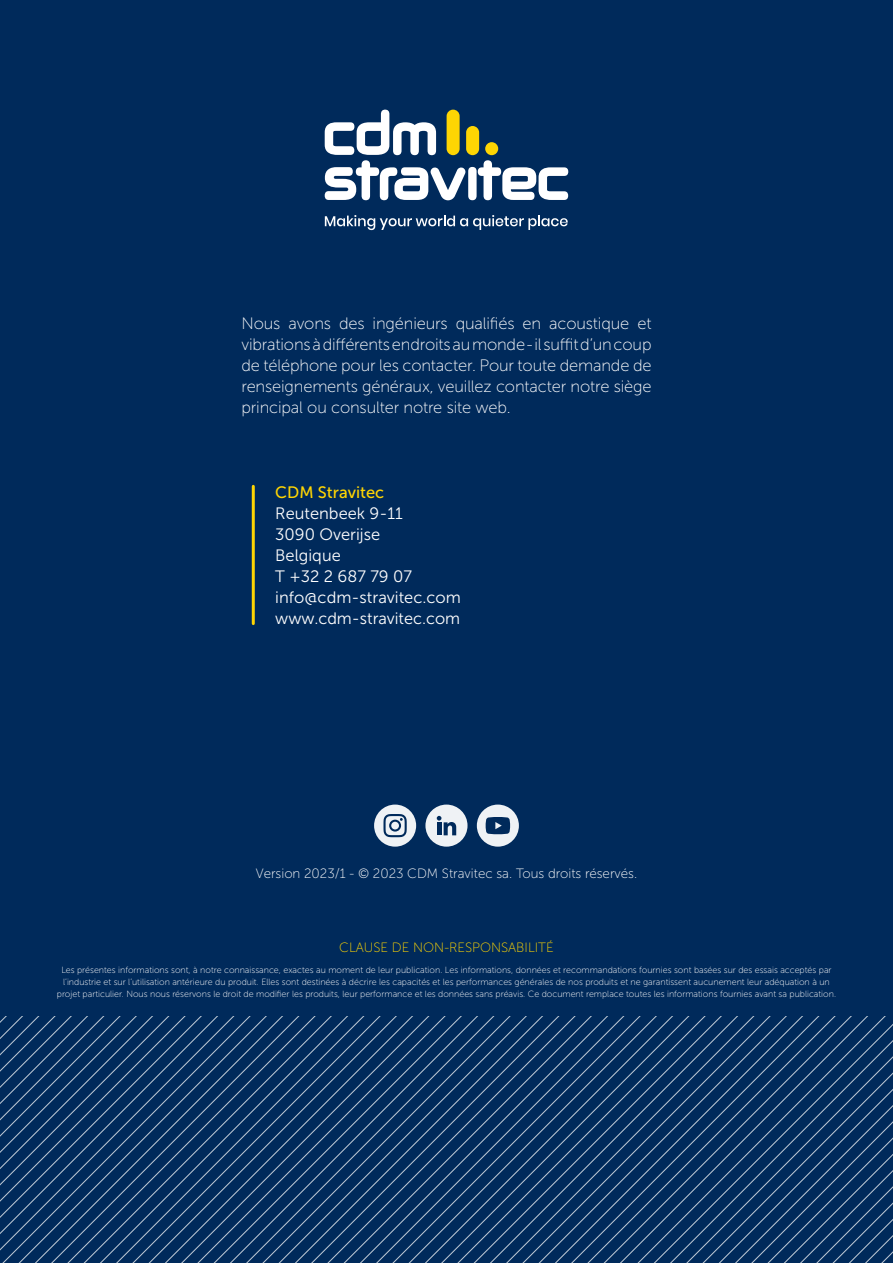
<style>
.page{position:relative;width:893px;height:1263px;background:#002a5b}
.page>*{position:absolute;margin:0;border:0;box-sizing:border-box;transform-origin:0 0}
.basis{font:16.5px/21px "Museo Sans 100";letter-spacing:-.01em;color:#fff;text-align:justify}
.basis-2{font:16.5px "Museo Sans 300";color:#fff}
.basis-3{font:16.5px "Museo Sans 500";color:#fed503}
.basis-4{font:13.5px "Museo Sans 100";color:#fff}
.basis-5{font:13.5px "Museo Sans 100";color:#fed503}
.basis-6{font:9px/12px "Museo Sans 100";color:#fff;text-align:center}
</style>
<div class="page">
<hr style="left:252px;top:486px;width:3px;height:138px;background:#fed503">
<svg style="left:0;top:1016px;width:893px;height:247px"></svg>
<div style="left:374px;top:804px;width:42px;height:43px;background:#eff2f5;border-radius:50%"></div>
<svg style="left:383px;top:814px;width:24px;height:23px"></svg>
<div style="left:425px;top:804px;width:42px;height:43px;background:#eff2f5;border-radius:50%"></div>
<svg style="left:437px;top:816px;width:19px;height:19px"></svg>
<div style="left:477px;top:804px;width:42px;height:43px;background:#eff2f5;border-radius:50%"></div>
<svg style="left:486px;top:817px;width:24px;height:17px"></svg>
<div style="left:485px;top:142px;width:13px;height:13px;background:#fed503;border-radius:50%"></div>
<div style="left:466px;top:126px;width:13px;height:29px;background:#fed503;border-radius:6px"></div>
<div style="left:468px;top:167px;width:9px;height:33px;background:#fff;border-radius:4px"></div>
<svg style="left:478px;top:160px;width:90px;height:40px"></svg>
<svg style="left:325px;top:110px;width:141px;height:90px"></svg>
<svg style="left:325px;top:215px;width:243px;height:15px"></svg>
<p class="basis" style="left:241px;top:313px;width:412px">Nous avons des ingénieurs qualifiés en acoustique et vibrations à différents endroits au monde - il suffit d’un coup de téléphone pour les contacter. Pour toute demande de renseignements généraux, veuillez contacter notre siège principal ou consulter notre site web.</p>
<p class="basis-3" style="left:275px;top:483px;width:110px">CDM Stravitec</p>
<p class="basis-2" style="left:275px;top:504px;width:129px">Reutenbeek 9-11</p>
<p class="basis-2" style="left:275px;top:525px;width:106px">3090 Overijse</p>
<p class="basis-2" style="left:275px;top:546px;width:67px">Belgique</p>
<p class="basis-2" style="left:275px;top:567px;width:138px">T +32 2 687 79 07</p>
<p class="basis-2" style="left:275px;top:588px;width:187px">info@cdm-stravitec.com</p>
<p class="basis-2" style="left:275px;top:609px;width:186px">www.cdm-stravitec.com</p>
<p class="basis-4" style="left:256px;top:866px;width:383px">Version 2023/1 - © 2023 CDM Stravitec sa. Tous droits réservés.</p>
<p class="basis-5" style="left:339px;top:940px;width:216px">CLAUSE DE NON-RESPONSABILITÉ</p>
<p class="basis-6" style="left:57px;top:963px;width:781px">Les présentes informations sont, à notre connaissance, exactes au moment de leur publication. Les informations, données et recommandations fournies sont basées sur des essais acceptés par l’industrie et sur l’utilisation antérieure du produit. Elles sont destinées à décrire les capacités et les performances générales de nos produits et ne garantissent aucunement leur adéquation à un projet particulier. Nous nous réservons le droit de modifier les produits, leur performance et les données sans préavis. Ce document remplace toutes les informations fournies avant sa publication.</p>
</div>
